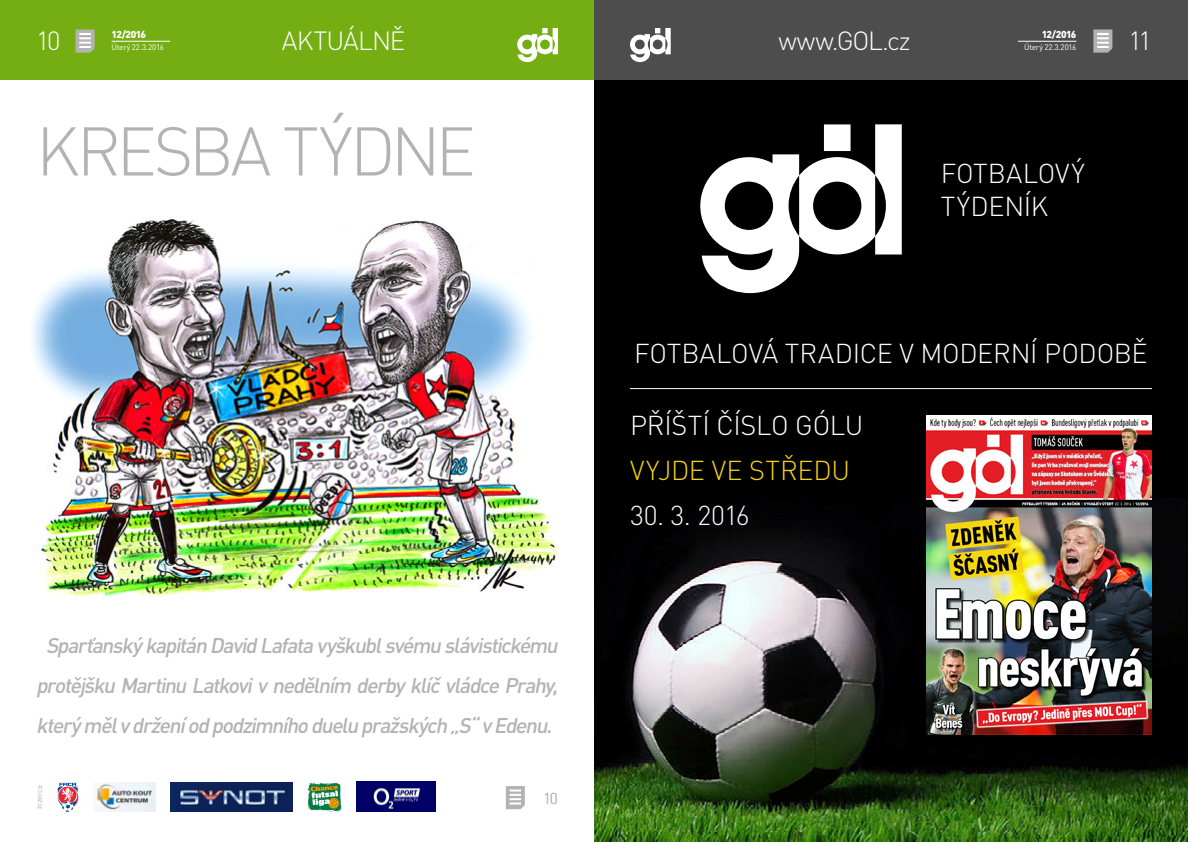
<style>
.page{position:relative;width:1188px;height:842px;background:#fff}
.page>*{position:absolute;margin:0;border:0;box-sizing:border-box;transform-origin:0 0}
.t1{font:300 67.7px "DIN Pro";letter-spacing:-.055em;color:#b3b3b3}
.t2{font:300 27px/32.4px "DIN Pro";letter-spacing:-.01em;color:#fff}
.t3{font:300 27px "DIN Pro";letter-spacing:-.01em;color:#f5d410}
.t4{font:300 26px "DIN Pro";letter-spacing:-.04em;color:#fff}
.t5{font:italic 500 21px/40px "DIN Pro";color:#b3b3b3;text-align:center}
.t6{font:300 15.6px "DIN Pro";color:#b3b3b3}
.t7{font:900 10px "DIN Pro";letter-spacing:-.065em;color:#fff}
.t8{font:8px "DIN Pro";letter-spacing:-.02em;color:#fff}
.t9{font:8px "DIN Pro";letter-spacing:-.025em;color:#b3b3b3}
</style>
<div class="page">
<div style="left:594px;top:0;width:594px;height:80px;background:#4d4d4d"></div>
<svg style="left:630px;top:28px;width:41px;height:34px"></svg>
<svg style="left:1093px;top:29px;width:19px;height:24px"></svg>
<hr style="left:1018px;top:41px;width:58px;height:1px;background:#fff">
<div style="left:0;top:0;width:594px;height:80px;background:#74ae12"></div>
<svg style="left:517px;top:28px;width:41px;height:34px"></svg>
<svg style="left:76px;top:29px;width:19px;height:24px"></svg>
<svg style="left:506px;top:786px;width:19px;height:23px"></svg>
<img style="left:57px;top:782px;width:21px;height:30px">
<img style="left:93px;top:782px;width:62px;height:30px">
<img style="left:307px;top:782px;width:34px;height:30px">
<img style="left:170px;top:782px;width:122px;height:30px">
<img style="left:356px;top:782px;width:79px;height:30px">
<hr style="left:112px;top:41px;width:58px;height:1px;background:#fff">
<img style="left:32px;top:219px;width:526px;height:381px">
<div style="left:594px;top:80px;width:594px;height:762px;background:#000"></div>
<svg style="left:700px;top:124px;width:202px;height:169px"></svg>
<img style="left:594px;top:498px;width:594px;height:344px">
<img style="left:927px;top:416px;width:225px;height:319px">
<hr style="left:630px;top:388px;width:522px;height:1px;background:#fff">
<p class="t4" style="left:36px;top:23px;width:26px">10</p>
<p class="t7" style="left:112px;top:28px;width:36px">12/2016</p>
<p class="t4" style="left:282px;top:23px;width:125px">AKTUÁLNĚ</p>
<p class="t8" style="left:112px;top:42px;width:54px">Úterý 22.3.2016</p>
<h1 class="t1" style="left:36px;top:105px;width:441px">KRESBA TÝDNE</h1>
<p class="t5" style="left:36px;top:624px;width:528px">SparťanskýkapitánDavidLafatavyškublsvémuslávistickému protějškuMartinuLatkoviv nedělním derbyklíčvládcePrahy, kterýmělv drženíod podzimníhoduelupražských„S“v Edenu.</p>
<p class="t9" style="left:34px;top:809px;width:26px;rotate:-90deg">inzerce</p>
<p class="t6" style="left:543px;top:787px;width:16px">10</p>
<p class="t7" style="left:1042px;top:28px;width:36px">12/2016</p>
<p class="t4" style="left:778px;top:23px;width:134px">www.GOL.cz</p>
<p class="t8" style="left:1024px;top:42px;width:54px">Úterý 22.3.2016</p>
<p class="t4" style="left:1129px;top:23px;width:25px">11</p>
<p class="t2" style="left:941px;top:156px;width:146px">FOTBALOVÝ<br>TÝDENÍK</p>
<p class="t2" style="left:634px;top:336px;width:515px">FOTBALOVÁ TRADICE V MODERNÍ PODOBĚ</p>
<p class="t2" style="left:630px;top:408px;width:235px">PŘÍŠTÍ ČÍSLO GÓLU</p>
<p class="t3" style="left:630px;top:452px;width:221px">VYJDE VE STŘEDU</p>
<p class="t2" style="left:630px;top:498px;width:121px">30. 3. 2016</p>
</div>
